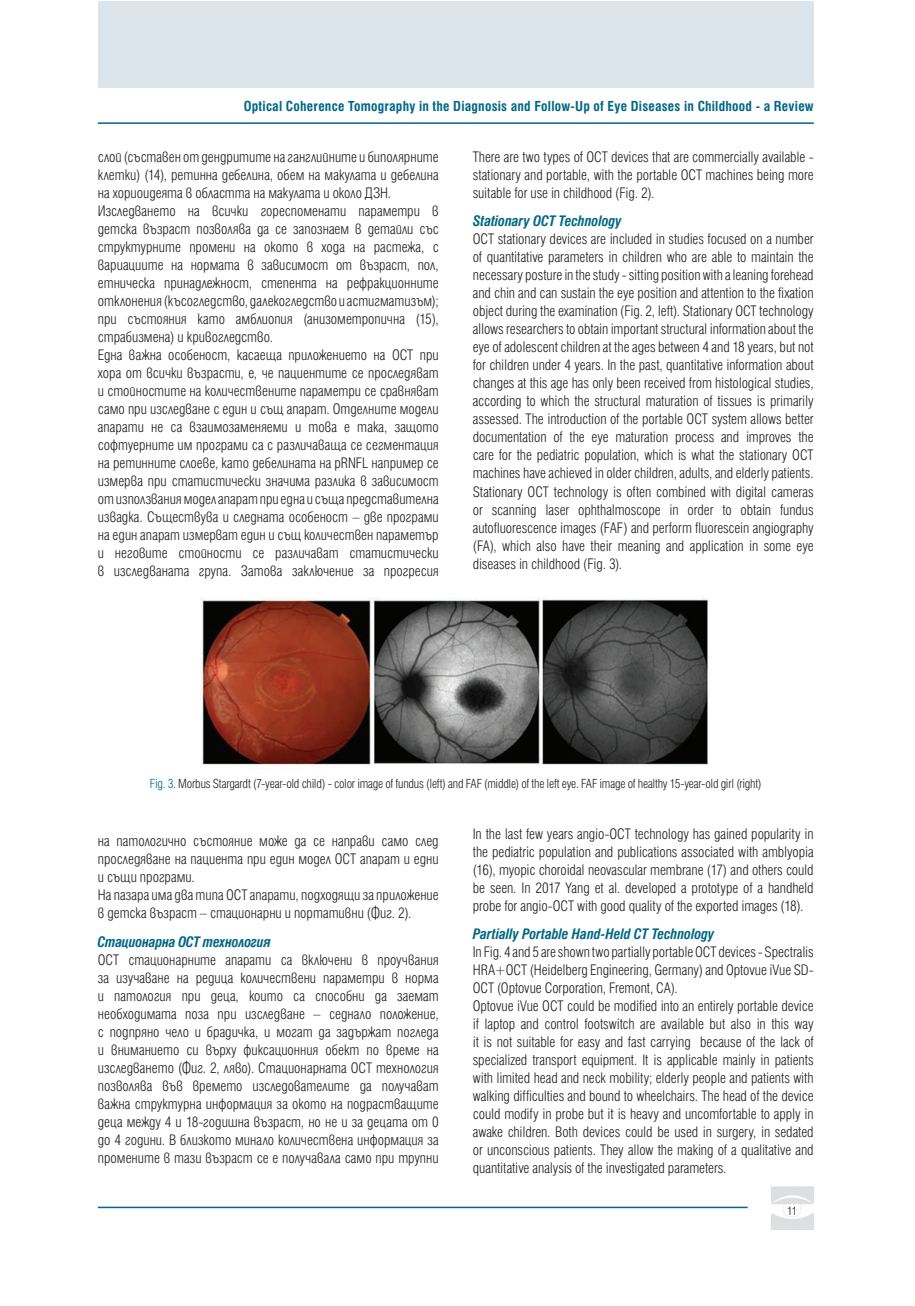
<style>
.page{position:relative;width:915px;height:1306px;background:#fff}
.page>*{position:absolute;margin:0;border:0;box-sizing:border-box;transform-origin:0 0}
.t1{font:300 condensed 16.5px/18px "Helen Bg";color:#231f20;text-align:justify}
.t2{font:italic 700 condensed 16.5px "Helen Bg";letter-spacing:-.01em;color:#016785}
.t3{font:700 condensed 15.75px "Helen Bg";color:#016785}
.t4{font:300 condensed 14.25px "Helen Bg";color:#231f20}
.t5{font:300 condensed 13.5px "Helen Bg";color:#231f20}
.s1{color:#016785}
</style>
<div class="page">
<img style="left:771px;top:1186px;width:42px;height:42px">
<div style="left:98px;top:1px;width:715px;height:87px;background:#dce5ec"></div>
<hr style="left:98px;top:1206px;width:649px;height:2px;background:#016785">
<hr style="left:98px;top:122px;width:715px;height:2px;background:#016785">
<img style="left:200px;top:597px;width:509px;height:168px">
<p class="t3" style="left:243px;top:97px;width:571px">Optical Coherence Tomography in the Diagnosis and Follow-Up of Eye Diseases in Childhood - a Review</p>
<p class="t1" style="left:98px;top:147px;width:342px;text-align:left">слой (съставен от дендритите на ганглийните и биполярните клетки) (14), ретинна дебелина, обем на макулата и дебелина на хориоидеята в областта на макулата и около ДЗН.<br>Изследването на всички гореспоменати параметри в детска възраст позволява да се запознаем в детайли със структурните промени на окото в хода на растежа, с вариациите на нормата в зависимост от възраст, пол, етническа принадлежност, степента на рефракционните отклонения (късогледство, далекогледство и астигматизъм); при състояния като амблиопия (анизометропична (15), страбизмена) и кривогледство.<br>Една важна особеност, касаеща приложението на ОСТ при хора от всички възрасти, е, че пациентите се проследяват и стойностите на количествените параметри се сравняват само при изследване с един и същ апарат. Отделните модели апарати не са взаимозаменяеми и това е така, защото софтуерните им програми са с различаваща се сегментация на ретинните слоеве, като дебелината на pRNFL например се измерва при статистически значима разлика в зависимост от използвания модел апарат при една и съща представителна извадка. Съществува и следната особеност – две програми на един апарат измерват един и същ количествен параметър и неговите стойности се различават статистически в изследваната група. Затова заключение за прогресия</p>
<p class="t1" style="left:472px;top:147px;width:342px">There are two types of OCT devices that are commercially available - stationary and portable, with the portable OCT machines being more suitable for use in childhood (Fig. 2).</p>
<p class="t2" style="left:472px;top:212px;width:151px">Stationary OCT Technology</p>
<p class="t1" style="left:472px;top:230px;width:342px">OCT stationary devices are included in studies focused on a number of quantitative parameters in children who are able to maintain the necessary posture in the study - sitting position with a leaning forehead and chin and can sustain the eye position and attention to the fixation object during the examination (Fig. 2, left). Stationary OCT technology allows researchers to obtain important structural information about the eye of adolescent children at the ages between 4 and 18 years, but not for children under 4 years. In the past, quantitative information about changes at this age has only been received from histological studies, according to which the structural maturation of tissues is primarily assessed. The introduction of the portable OCT system allows better documentation of the eye maturation process and improves the care for the pediatric population, which is what the stationary OCT machines have achieved in older children, adults, and elderly patients.<br>Stationary OCT technology is often combined with digital cameras or scanning laser ophthalmoscope in order to obtain fundus autofluorescence images (FAF) and perform fluorescein angiography (FA), which also have their meaning and application in some eye diseases in childhood (Fig. 3).</p>
<p class="t4" style="left:150px;top:775px;width:613px"><span class="s1">Fig. 3.</span> Morbus Stargardt (7-year-old child) - color image of fundus (left) and FAF (middle) of the left eye. FAF image of healthy 15-year-old girl (right)</p>
<p class="t1" style="left:98px;top:831px;width:342px;text-align:left">на патологично състояние може да се направи само след проследяване на пациента при един модел ОСТ апарат и едни и същи програми.<br>На пазара има два типа ОСТ апарати, подходящи за приложение в детска възраст – стационарни и портативни (Фиг. 2).</p>
<p class="t2" style="left:98px;top:932px;width:174px">Стационарна ОСТ технология</p>
<p class="t1" style="left:98px;top:950px;width:342px">ОСТ стационарните апарати са включени в проучвания за изучаване на редица количествени параметри в норма и патология при деца, които са способни да заемат необходимата поза при изследване – седнало положение, с подпряно чело и брадичка, и могат да задържат погледа и вниманието си върху фиксационния обект по време на изследването (Фиг. 2, ляво). Стационарната ОСТ технология позволява във времето изследователите да получават важна структурна информация за окото на подрастващите деца между 4 и 18-годишна възраст, но не и за децата от 0 до 4 години. В близкото минало количествена информация за промените в тази възраст се е получавала само при трупни</p>
<p class="t1" style="left:472px;top:824px;width:342px">In the last few years angio-OCT technology has gained popularity in the pediatric population and publications associated with amblyopia (16), myopic choroidal neovascular membrane (17) and others could be seen. In 2017 Yang et al. developed a prototype of a handheld probe for angio-OCT with good quality of the exported images (18).</p>
<p class="t2" style="left:472px;top:924px;width:244px">Partially Portable Hand-Held CT Technology</p>
<p class="t1" style="left:472px;top:942px;width:342px;text-align:left">In Fig. 4 and 5 are shown two partially portable OCT devices - Spectralis HRA+OCT (Heidelberg Engineering, Germany) and Optovue iVue SD-OCT (Optovue Corporation, Fremont, CA).<br>Optovue iVue OCT could be modified into an entirely portable device if laptop and control footswitch are available but also in this way it is not suitable for easy and fast carrying because of the lack of specialized transport equipment. It is applicable mainly in patients with limited head and neck mobility; elderly people and patients with walking difficulties and bound to wheelchairs. The head of the device could modify in probe but it is heavy and uncomfortable to apply in awake children. Both devices could be used in surgery, in sedated or unconscious patients. They allow the making of a qualitative and quantitative analysis of the investigated parameters.</p>
<p class="t5" style="left:787px;top:1202px;width:12px">11</p>
</div>
